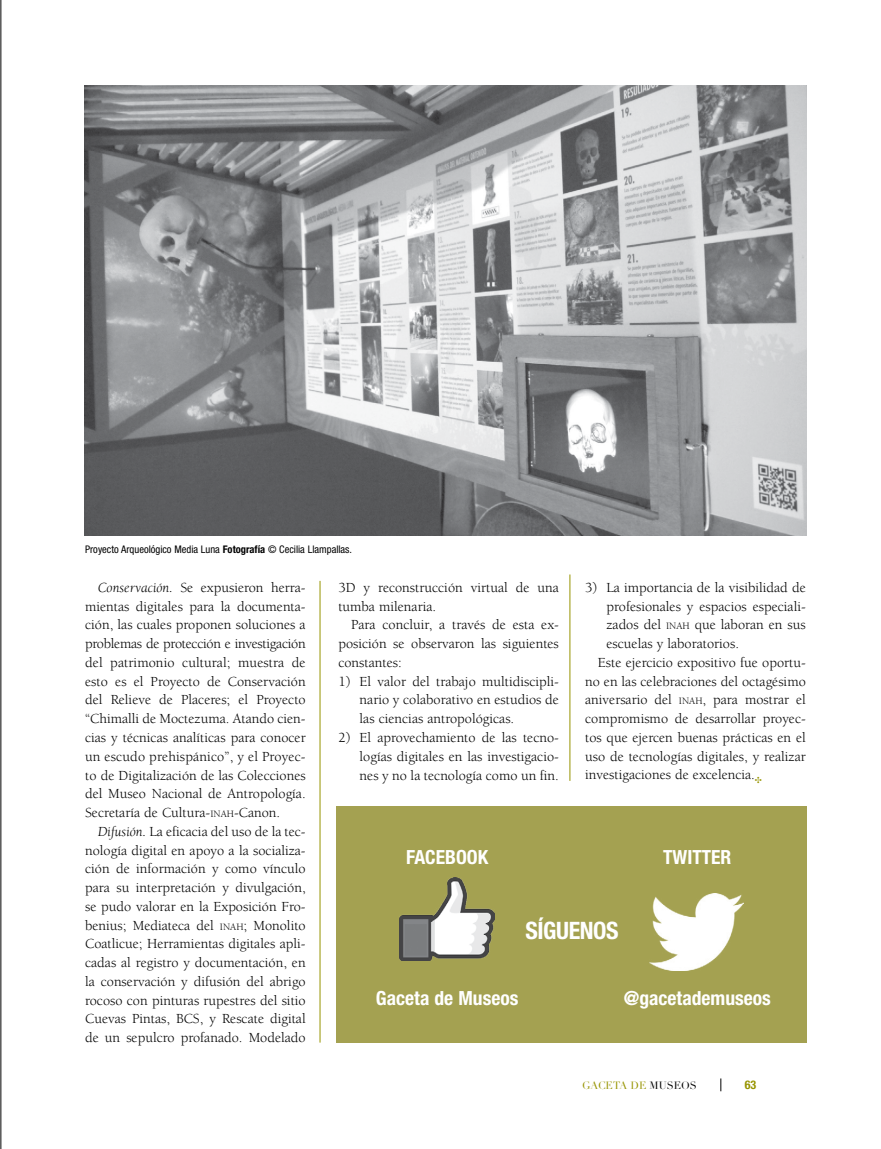
<style>
.page{position:relative;width:881px;height:1149px;background:#fff}
.page>*{position:absolute;margin:0;border:0;box-sizing:border-box;transform-origin:0 0}
.t1{font:700 condensed 24px "Helvetica Neue";letter-spacing:-.02em;color:#fff}
.t2{font:700 condensed 19.5px "Helvetica Neue";color:#fff}
.t3{font:14.25px/18.8px "Berkeley Std";color:#000;text-align:justify}
.t4{font:700 condensed 12px "Helvetica Neue";color:#979400}
.t5{font:condensed 10.5px "Helvetica Neue";color:#000}
.t6{font:10.5px "Didot LH";color:#979400}
.s1{font-weight:700}
.s2{font-style:italic}
.s3{font-size:10.05px}
.s4{color:#979400}
.s5{color:#000}
</style>
<div class="page">
<svg style="left:720px;top:1078px;width:1px;height:12px"></svg>
<hr style="left:1px;top:0;width:1px;height:1148px;background:#000">
<hr style="left:569px;top:574px;width:1px;height:206px;background:#979400">
<hr style="left:319px;top:580px;width:1px;height:462px;background:#979400">
<div style="left:336px;top:806px;width:471px;height:236px;background:#a4a151"></div>
<img style="left:400px;top:877px;width:94px;height:83px">
<img style="left:649px;top:893px;width:94px;height:77px">
<img style="left:84px;top:85px;width:722px;height:450px">
<p class="t5" style="left:85px;top:543px;width:268px">Proyecto Arqueológico Media Luna <span class="s1">Fotografía</span> © Cecilia Llampallas.</p>
<p class="t3" style="left:85px;top:578px;width:222px;text-indent:13px"><span class="s2">Conservación.</span> Se expusieron herra&shy;mientas digitales para la documenta&shy;ción, las cuales proponen soluciones a problemas de protección e investigación del patrimonio cultural; muestra de esto es el Proyecto de Conservación del Relieve de Placeres; el Proyecto “Chimalli de Moctezuma. Atando cien&shy;cias y técnicas analíticas para conocer un escudo prehispánico”, y el Proyec&shy;to de Digitalización de las Colecciones del Museo Nacional de Antropología.<br>Secretaría de Cultura-<span class="s3">INAH</span>-Canon.</p>
<p class="t3" style="left:85px;top:821px;width:222px;text-indent:13px"><span class="s2">Difusión.</span> La eficacia del uso de la tec&shy;nología digital en apoyo a la socializa&shy;ción de información y como vínculo para su interpretación y divulgación, se pudo valorar en la Exposición Fro&shy;benius; Mediateca del <span class="s3">INAH</span>; Monolito Coatlicue; Herramientas digitales apli&shy;cadas al registro y documentación, en la conservación y difusión del abrigo rocoso con pinturas rupestres del sitio Cuevas Pintas, BCS, y Rescate digital de un sepulcro profanado. Modelado</p>
<p class="t3" style="left:338px;top:578px;width:222px">3D y reconstrucción virtual de una tumba milenaria.</p>
<p class="t3" style="left:338px;top:615px;width:222px;text-indent:13px">Para concluir, a través de esta ex&shy;posición se observaron las siguientes constantes:</p>
<p class="t3" style="left:359px;top:671px;width:201px;text-indent:-21px">1) El valor del trabajo multidiscipli&shy;nario y colaborativo en estudios de las ciencias antropológicas.</p>
<p class="t3" style="left:359px;top:728px;width:201px;text-indent:-21px">2) El aprovechamiento de las tecno&shy;logías digitales en las investigacio&shy;nes y no la tecnología como un fin.</p>
<h2 class="t2" style="left:406px;top:844px;width:83px">FACEBOOK</h2>
<p class="t3" style="left:585px;top:578px;width:222px">3) La importancia de la visibilidad de</p>
<p class="t3" style="left:606px;top:596px;width:201px">profesionales y espacios especiali-</p>
<p class="t3" style="left:606px;top:615px;width:201px">zados del <span class="s3">INAH</span> que laboran en sus</p>
<p class="t3" style="left:606px;top:634px;width:134px">escuelas y laboratorios.</p>
<p class="t3" style="left:597px;top:653px;width:209px">Este ejercicio expositivo fue oportu-</p>
<p class="t3" style="left:585px;top:671px;width:222px">no en las celebraciones del octagésimo</p>
<p class="t3" style="left:585px;top:690px;width:222px">aniversario del <span class="s3">INAH</span>, para mostrar el</p>
<p class="t3" style="left:585px;top:709px;width:222px">compromismo de desarrollar proyec-</p>
<p class="t3" style="left:585px;top:728px;width:222px">tos que ejercen buenas prácticas en el</p>
<p class="t3" style="left:585px;top:746px;width:222px">uso de tecnologías digitales, y realizar</p>
<p class="t3" style="left:585px;top:765px;width:178px">investigaciones de excelencia.<span class="s4">✣</span></p>
<h2 class="t2" style="left:663px;top:844px;width:70px">TWITTER</h2>
<h1 class="t1" style="left:525px;top:915px;width:94px">SÍGUENOS</h1>
<h2 class="t2" style="left:376px;top:985px;width:144px">Gaceta de Museos</h2>
<h2 class="t2" style="left:623px;top:985px;width:148px">@gacetademuseos</h2>
<p class="t6" style="left:582px;top:1078px;width:116px">GACETA DE <span class="s5">MUSEOS</span></p>
<p class="t4" style="left:744px;top:1077px;width:13px">63</p>
</div>
